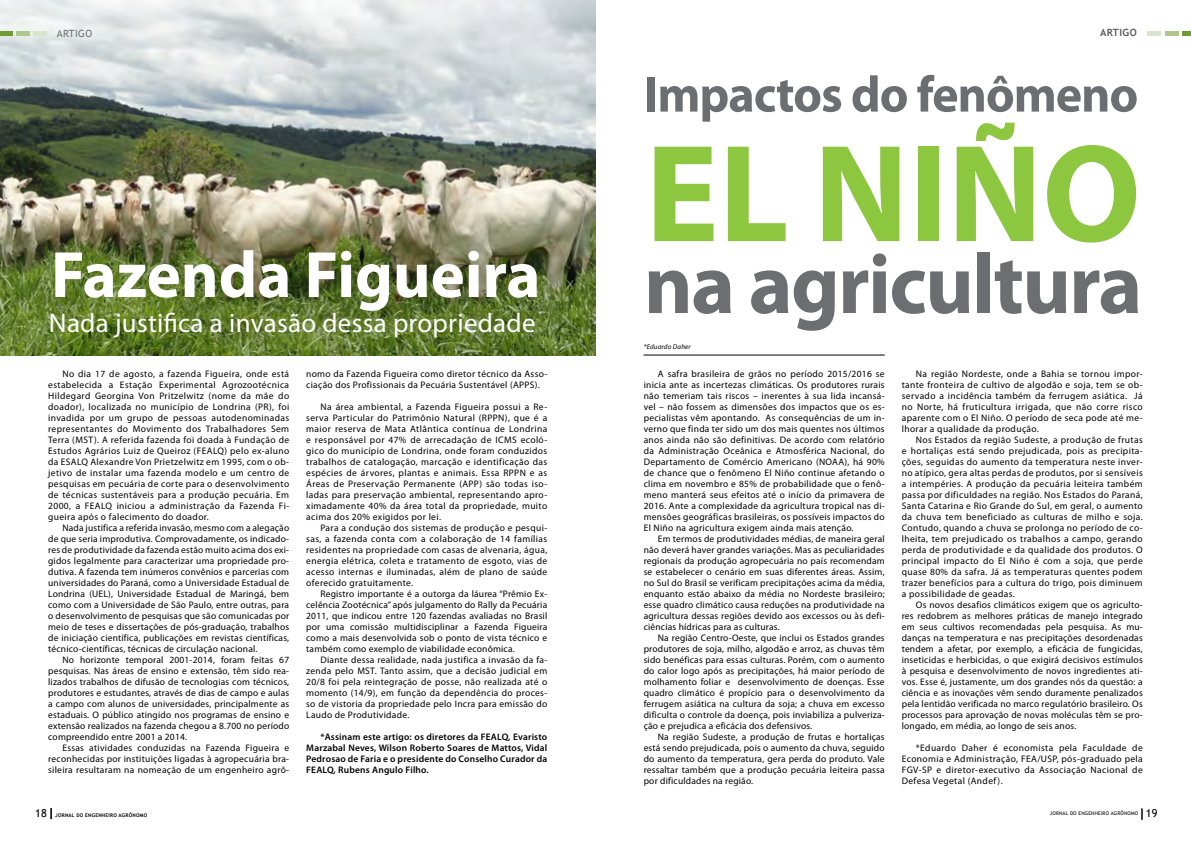
<style>
.page{position:relative;width:1191px;height:842px;background:#fff}
.page>*{position:absolute;margin:0;border:0;box-sizing:border-box;transform-origin:0 0}
.t1{font:700 140px "Myriad Pro";color:#8dc63f}
.t2{font:700 85px "Myriad Pro";letter-spacing:-.02em;color:#6d6e71}
.t3{font:700 66px "Myriad Pro";color:#fff}
.t4{font:700 51px "Myriad Pro";letter-spacing:-.02em;color:#6d6e71}
.t5{font:27px "Myriad Pro";letter-spacing:.01em;color:#fff}
.t6{font:11px "Trebuchet MS";color:#000}
.t7{font:10px "Trebuchet MS";letter-spacing:.04em;color:#6d6e71}
.t8{font:700 10px "Trebuchet MS";letter-spacing:.04em;color:#58595b}
.t9{font:9.5px/11px "Myriad Pro";letter-spacing:.03em;color:#000;text-align:justify}
.t10{font:600 9.5px/11px "Myriad Pro";letter-spacing:.02em;color:#000;text-align:justify}
.t11{font:italic 7px "Myriad Pro";letter-spacing:.02em;color:#000}
.t12{font:5px "Trebuchet MS";letter-spacing:.04em;color:#000}
.t13{font:700 5px "Trebuchet MS";letter-spacing:.04em;color:#000}
</style>
<div class="page">
<img style="left:0;top:0;width:595px;height:355px">
<hr style="left:643px;top:355px;width:241px;height:1px;background:#000">
<div style="left:1147px;top:31px;width:14px;height:5px;background:#d9e4ca"></div>
<div style="left:1182px;top:31px;width:9px;height:5px;background:#6d9d31"></div>
<div style="left:1164px;top:31px;width:14px;height:5px;background:#aec78b"></div>
<div style="left:33px;top:31px;width:14px;height:5px;background:#d9e4ca"></div>
<div style="left:0;top:31px;width:12px;height:5px;background:#6d9d31"></div>
<div style="left:16px;top:31px;width:14px;height:5px;background:#aec78b"></div>
<p class="t7" style="left:57px;top:27px;width:37px">ARTIGO</p>
<p class="t8" style="left:1100px;top:26px;width:38px">ARTIGO</p>
<h3 class="t3" style="left:51px;top:232px;width:491px">Fazenda Figueira</h3>
<h3 class="t5" style="left:49px;top:306px;width:488px">Nada justifica a invasão dessa propriedade</h3>
<h3 class="t4" style="left:644px;top:61px;width:496px">Impactos do fenômeno</h3>
<h1 class="t1" style="left:645px;top:103px;width:477px">El Niño</h1>
<h2 class="t2" style="left:644px;top:229px;width:500px">na agricultura</h2>
<p class="t11" style="left:643px;top:343px;width:49px">*Eduardo Daher</p>
<p class="t9" style="left:48px;top:368px;width:242px;text-indent:14px">No dia 17 de agosto, a fazenda Figueira, onde está estabelecida a Estação Experimental Agrozootécnica Hildegard Georgina Von Pritzelwitz (nome da mãe do doador), localizada no município de Londrina (PR), foi invadida por um grupo de pessoas autodenominadas representantes do Movimento dos Trabalhadores Sem Terra (MST). A referida fazenda foi doada à Fundação de Estudos Agrários Luiz de Queiroz (FEALQ) pelo ex-aluno da ESALQ Alexandre Von Prietzelwitz em 1995, com o ob&shy;jetivo de instalar uma fazenda modelo e um centro de pesquisas em pecuária de corte para o desenvolvimento de técnicas sustentáveis para a produção pecuária. Em 2000, a FEALQ iniciou a administração da Fazenda Fi&shy;gueira após o falecimento do doador.</p>
<p class="t9" style="left:48px;top:522px;width:242px;text-indent:14px">Nada justifica a referida invasão, mesmo com a alegação de que seria improdutiva. Comprovadamente, os indicado&shy;res de produtividade da fazenda estão muito acima dos exi&shy;gidos legalmente para caracterizar uma propriedade pro&shy;dutiva. A fazenda tem inúmeros convênios e parcerias com universidades do Paraná, como a Universidade Estadual de Londrina (UEL), Universidade Estadual de Maringá, bem como com a Universidade de São Paulo, entre outras, para o desenvolvimento de pesquisas que são comunicadas por meio de teses e dissertações de pós-graduação, trabalhos de iniciação científica, publicações em revistas científicas, técnico-científicas, técnicas de circulação nacional.</p>
<p class="t9" style="left:48px;top:654px;width:242px;text-indent:14px">No horizonte temporal 2001-2014, foram feitas 67 pesquisas. Nas áreas de ensino e extensão, têm sido rea&shy;lizados trabalhos de difusão de tecnologias com técnicos, produtores e estudantes, através de dias de campo e aulas a campo com alunos de universidades, principalmente as estaduais. O público atingido nos programas de ensino e extensão realizados na fazenda chegou a 8.700 no período compreendido entre 2001 a 2014.</p>
<p class="t9" style="left:48px;top:742px;width:242px;text-indent:14px">Essas atividades conduzidas na Fazenda Figueira e reconhecidas por instituições ligadas à agropecuária bra&shy;sileira resultaram na nomeação de um engenheiro agrô-</p>
<p class="t9" style="left:306px;top:368px;width:242px">nomo da Fazenda Figueira como diretor técnico da Asso&shy;ciação dos Profissionais da Pecuária Sustentável (APPS).</p>
<p class="t9" style="left:306px;top:401px;width:242px;text-indent:14px">Na área ambiental, a Fazenda Figueira possui a Re&shy;serva Particular do Patrimônio Natural (RPPN), que é a maior reserva de Mata Atlântica contínua de Londrina e responsável por 47% de arrecadação de ICMS ecoló&shy;gico do município de Londrina, onde foram conduzidos trabalhos de catalogação, marcação e identificação das espécies de árvores, plantas e animais. Essa RPPN e as Áreas de Preservação Permanente (APP) são todas iso&shy;ladas para preservação ambiental, representando apro&shy;ximadamente 40% da área total da propriedade, muito acima dos 20% exigidos por lei.</p>
<p class="t9" style="left:306px;top:522px;width:242px;text-indent:14px">Para a condução dos sistemas de produção e pesqui&shy;sas, a fazenda conta com a colaboração de 14 famílias residentes na propriedade com casas de alvenaria, água, energia elétrica, coleta e tratamento de esgoto, vias de acesso internas e iluminadas, além de plano de saúde oferecido gratuitamente.</p>
<p class="t9" style="left:306px;top:588px;width:242px;text-indent:14px">Registro importante é a outorga da láurea “Prêmio Ex&shy;celência Zootécnica” após julgamento do Rally da Pecuária 2011, que indicou entre 120 fazendas avaliadas no Brasil por uma comissão multidisciplinar a Fazenda Figueira como a mais desenvolvida sob o ponto de vista técnico e também como exemplo de viabilidade econômica.</p>
<p class="t9" style="left:306px;top:654px;width:242px;text-indent:14px">Diante dessa realidade, nada justifica a invasão da fa&shy;zenda pelo MST. Tanto assim, que a decisão judicial em 20/8 foi pela reintegração de posse, não realizada até o momento (14/9), em função da dependência do proces&shy;so de vistoria da propriedade pelo Incra para emissão do Laudo de Produtividade.</p>
<p class="t10" style="left:306px;top:731px;width:242px;text-indent:14px">*Assinam este artigo: os diretores da FEALQ, Evaristo Marzabal Neves, Wilson Roberto Soares de Mattos, Vidal Pedrosao de Faria e o presidente do Conselho Curador da FEALQ, Rubens Angulo Filho.</p>
<p class="t9" style="left:643px;top:368px;width:242px;text-indent:14px">A safra brasileira de grãos no período 2015/2016 se inicia ante as incertezas climáticas. Os produtores rurais não temeriam tais riscos – inerentes à sua lida incansá&shy;vel – não fossem as dimensões dos impactos que os es&shy;pecialistas vêm apontando. As consequências de um in&shy;verno que finda ter sido um dos mais quentes nos últimos anos ainda não são definitivas. De acordo com relatório da Administração Oceânica e Atmosférica Nacional, do Departamento de Comércio Americano (NOAA), há 90% de chance que o fenômeno El Niño continue afetando o clima em novembro e 85% de probabilidade que o fenô&shy;meno manterá seus efeitos até o início da primavera de 2016. Ante a complexidade da agricultura tropical nas di&shy;mensões geográficas brasileiras, os possíveis impactos do El Niño na agricultura exigem ainda mais atenção.</p>
<p class="t9" style="left:643px;top:533px;width:242px;text-indent:14px">Em termos de produtividades médias, de maneira geral não deverá haver grandes variações. Mas as peculiaridades regionais da produção agropecuária no país recomendam se estabelecer o cenário em suas diferentes áreas. Assim, no Sul do Brasil se verificam precipitações acima da média, enquanto estão abaixo da média no Nordeste brasileiro; esse quadro climático causa reduções na produtividade na agricultura dessas regiões devido aos excessos ou às defi&shy;ciências hídricas para as culturas.</p>
<p class="t9" style="left:643px;top:632px;width:242px;text-indent:14px">Na região Centro-Oeste, que inclui os Estados grandes produtores de soja, milho, algodão e arroz, as chuvas têm sido benéficas para essas culturas. Porém, com o aumento do calor logo após as precipitações, há maior período de molhamento foliar e desenvolvimento de doenças. Esse quadro climático é propício para o desenvolvimento da ferrugem asiática na cultura da soja; a chuva em excesso dificulta o controle da doença, pois inviabiliza a pulveriza&shy;ção e prejudica a eficácia dos defensivos.</p>
<p class="t9" style="left:643px;top:731px;width:242px;text-indent:14px">Na região Sudeste, a produção de frutas e hortaliças está sendo prejudicada, pois o aumento da chuva, seguido do aumento da temperatura, gera perda do produto. Vale ressaltar também que a produção pecuária leiteira passa por dificuldades na região.</p>
<p class="t9" style="left:901px;top:368px;width:242px;text-indent:14px">Na região Nordeste, onde a Bahia se tornou impor&shy;tante fronteira de cultivo de algodão e soja, tem se ob&shy;servado a incidência também da ferrugem asiática. Já no Norte, há fruticultura irrigada, que não corre risco aparente com o El Niño. O período de seca pode até me&shy;lhorar a qualidade da produção.</p>
<p class="t9" style="left:901px;top:434px;width:242px;text-indent:14px">Nos Estados da região Sudeste, a produção de frutas e hortaliças está sendo prejudicada, pois as precipita&shy;ções, seguidas do aumento da temperatura neste inver&shy;no atípico, gera altas perdas de produtos, por si sensíveis a intempéries. A produção da pecuária leiteira também passa por dificuldades na região. Nos Estados do Paraná, Santa Catarina e Rio Grande do Sul, em geral, o aumento da chuva tem beneficiado as culturas de milho e soja.<br>Contudo, quando a chuva se prolonga no período de co&shy;lheita, tem prejudicado os trabalhos a campo, gerando perda de produtividade e da qualidade dos produtos. O principal impacto do El Niño é com a soja, que perde quase 80% da safra. Já as temperaturas quentes podem trazer benefícios para a cultura do trigo, pois diminuem a possibilidade de geadas.</p>
<p class="t9" style="left:901px;top:599px;width:242px;text-indent:14px">Os novos desafios climáticos exigem que os agriculto&shy;res redobrem as melhores práticas de manejo integrado em seus cultivos recomendadas pela pesquisa. As mu&shy;danças na temperatura e nas precipitações desordenadas tendem a afetar, por exemplo, a eficácia de fungicidas, inseticidas e herbicidas, o que exigirá decisivos estímulos à pesquisa e desenvolvimento de novos ingredientes ati&shy;vos. Esse é, justamente, um dos grandes nós da questão: a ciência e as inovações vêm sendo duramente penalizados pela lentidão verificada no marco regulatório brasileiro. Os processos para aprovação de novas moléculas têm se pro&shy;longado, em média, ao longo de seis anos.</p>
<p class="t9" style="left:901px;top:742px;width:242px;text-indent:14px">*Eduardo Daher é economista pela Faculdade de Economia e Administração, FEA/USP, pós-graduado pela FGV-SP e diretor-executivo da Associação Nacional de Defesa Vegetal (Andef).</p>
<p class="t6" style="left:35px;top:807px;width:13px">18</p>
<p class="t13" style="left:55px;top:812px;width:94px">JORNAL DO ENGENHEIRO AGRÔNOMO</p>
<p class="t12" style="left:1050px;top:810px;width:90px">JORNAL DO ENGENHEIRO AGRÔNOMO</p>
<p class="t6" style="left:1145px;top:807px;width:13px">19</p>
</div>
